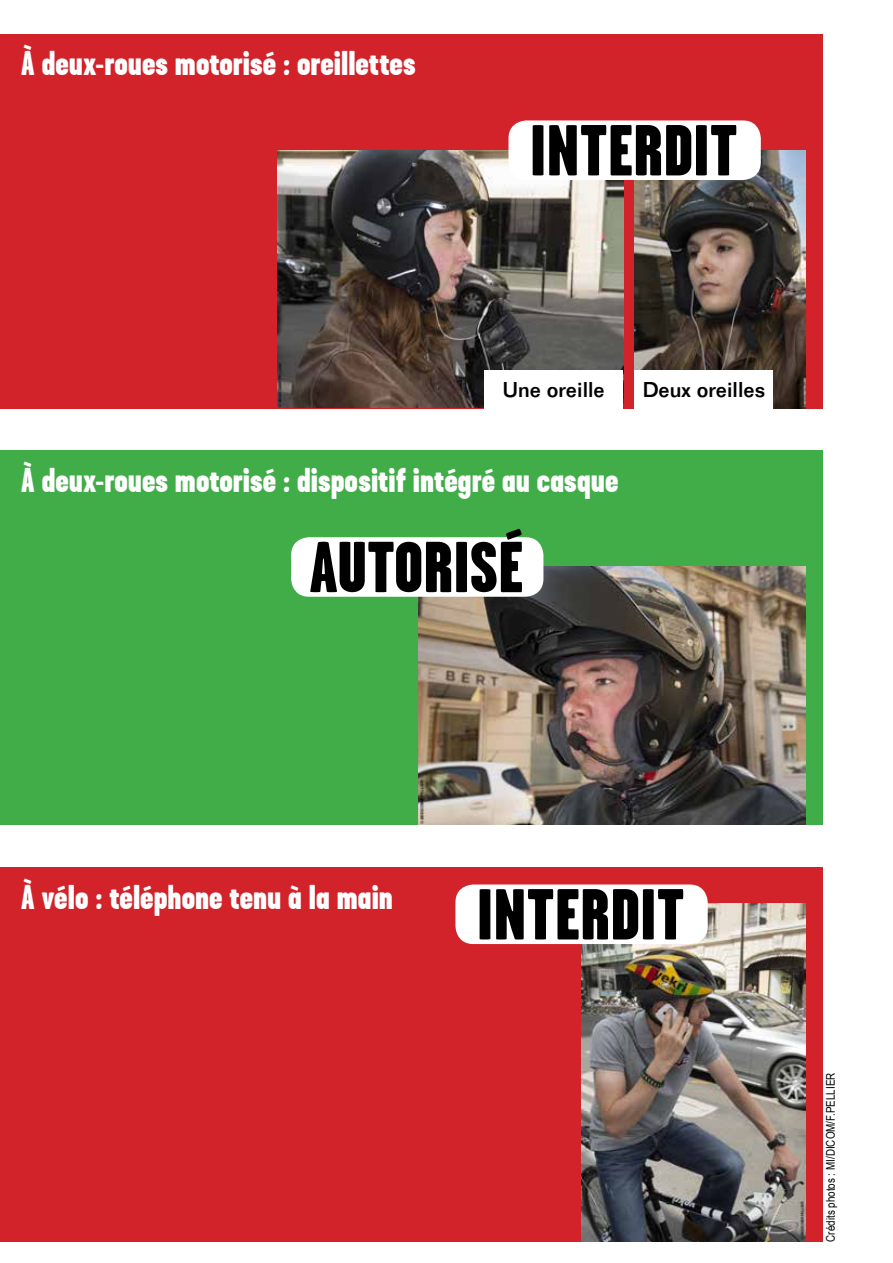
<style>
.page{position:relative;width:893px;height:1263px;background:#fff}
.page>*{position:absolute;margin:0;border:0;box-sizing:border-box;transform-origin:0 0}
.t1{font:900 72px "Garage Gothic";color:#000}
.t2{font:900 34.5px "Garage Gothic";color:#fff}
.t3{font:500 21px "Folio";color:#000}
.t4{font:12px "Arial Narrow";color:#000}
</style>
<div class="page">
<div style="left:0;top:451px;width:823px;height:374px;background:#41ad49"></div>
<img style="left:418px;top:567px;width:388px;height:258px">
<div style="left:291px;top:537px;width:252px;height:60px;background:#fff;border-radius:18px"></div>
<div style="left:0;top:867px;width:823px;height:375px;background:#d2232a"></div>
<img style="left:582px;top:904px;width:224px;height:338px">
<div style="left:455px;top:884px;width:253px;height:60px;background:#fff;border-radius:18px"></div>
<div style="left:0;top:34px;width:823px;height:374px;background:#d2232a"></div>
<img style="left:278px;top:150px;width:345px;height:257px">
<img style="left:635px;top:150px;width:171px;height:258px">
<div style="left:508px;top:120px;width:253px;height:60px;background:#fff;border-radius:18px"></div>
<div style="left:485px;top:370px;width:138px;height:38px;background:#fff"></div>
<div style="left:635px;top:370px;width:138px;height:38px;background:#fff"></div>
<p class="t2" style="left:21px;top:44px;width:396px">À deux-roues motorisé : oreillettes</p>
<h1 class="t1" style="left:530px;top:111px;width:209px">INTERDIT</h1>
<p class="t3" style="left:503px;top:377px;width:103px">Une oreille</p>
<p class="t3" style="left:643px;top:377px;width:124px">Deux oreilles</p>
<p class="t2" style="left:21px;top:461px;width:599px">À deux-roues motorisé : dispositif intégré au casque</p>
<h1 class="t1" style="left:310px;top:527px;width:215px">AUTORISÉ</h1>
<p class="t2" style="left:21px;top:877px;width:373px">À vélo : téléphone tenu à la main</p>
<h1 class="t1" style="left:477px;top:875px;width:209px">INTERDIT</h1>
<p class="t4" style="left:822px;top:1242px;width:170px;rotate:-90deg">Crédits photos : MI/DICOM/F.PELLIER</p>
</div>
